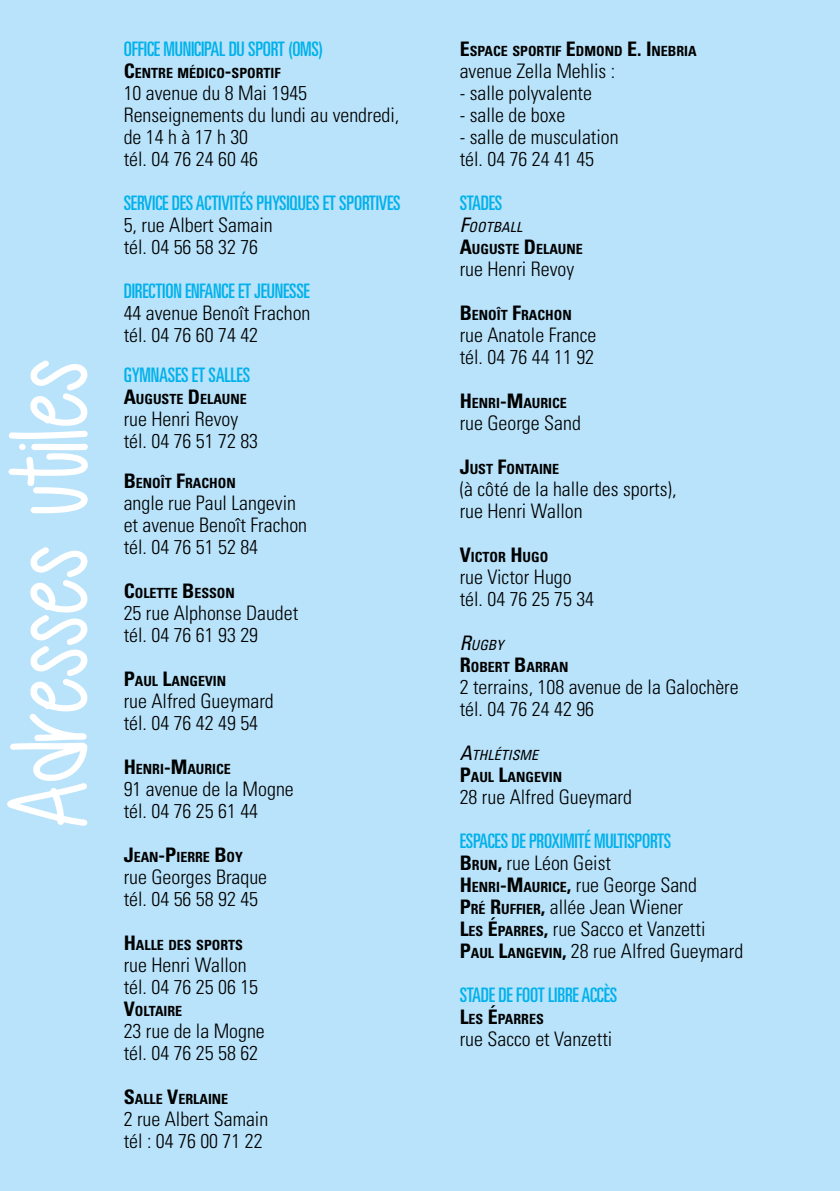
<style>
.page{position:relative;width:840px;height:1191px;background:#fff}
.page>*{position:absolute;margin:0;border:0;box-sizing:border-box;transform-origin:0 0}
.t1{font:110px "Cutie Patootie";color:#fff;scale:.94 1}
.t2{font:300 condensed 20px/22px "Univers";color:#000}
.t3{font:ultra-condensed 20px "Univers";letter-spacing:-.01em;color:#00b1eb}
.t4{font:700 condensed 14px/22px "Univers";color:#000}
.s1{font-size:20px}
.s2{font-weight:400;font-style:italic;font-size:20px}
.s3{font-weight:400;font-style:italic}
.s4{font-weight:400;font-stretch:ultra-condensed;color:#00b1eb}
.s5{font-weight:700}
.s6{font-weight:700;font-size:14px}
</style>
<div class="page">
<div style="left:0;top:0;width:839px;height:1191px;background:#b9e3fa"></div>
<h1 class="t1" style="left:-11px;top:829px;width:500px;rotate:-90deg">Adresses utiles</h1>
<p class="t3" style="left:124px;top:37px;width:201px">OFFICE MUNICIPAL DU SPORT (OMS)</p>
<p class="t4" style="left:124px;top:62px;width:158px"><span class="s1">C</span>ENTRE MÉDICO<span class="s1">-</span>SPORTIF</p>
<p class="t2" style="left:124px;top:82px;width:277px">10 avenue du 8 Mai 1945<br>Renseignements du lundi au vendredi, de 14 h à 17 h 30<br>tél. 04 76 24 60 46</p>
<p class="t3" style="left:124px;top:191px;width:278px">SERVICE DES ACTIVITÉS PHYSIQUES ET SPORTIVES</p>
<p class="t2" style="left:124px;top:214px;width:150px">5, rue Albert Samain tél. 04 56 58 32 76</p>
<p class="t3" style="left:124px;top:279px;width:188px">DIRECTION ENFANCE ET JEUNESSE</p>
<p class="t2" style="left:124px;top:302px;width:188px">44 avenue Benoît Frachon tél. 04 76 60 74 42</p>
<p class="t3" style="left:124px;top:363px;width:128px">GYMNASES ET SALLES</p>
<p class="t4" style="left:124px;top:388px;width:124px"><span class="s1">A</span>UGUSTE <span class="s1">D</span>ELAUNE</p>
<p class="t2" style="left:124px;top:408px;width:136px">rue Henri Revoy tél. 04 76 51 72 83</p>
<p class="t4" style="left:124px;top:472px;width:113px"><span class="s1">B</span>ENOÎT <span class="s1">F</span>RACHON</p>
<p class="t2" style="left:124px;top:492px;width:185px">angle rue Paul Langevin et avenue Benoît Frachon tél. 04 76 51 52 84</p>
<p class="t4" style="left:124px;top:582px;width:113px"><span class="s1">C</span>OLETTE <span class="s1">B</span>ESSON</p>
<p class="t2" style="left:124px;top:602px;width:176px">25 rue Alphonse Daudet tél. 04 76 61 93 29</p>
<p class="t4" style="left:124px;top:670px;width:104px"><span class="s1">P</span>AUL <span class="s1">L</span>ANGEVIN</p>
<p class="t2" style="left:124px;top:690px;width:151px">rue Alfred Gueymard tél. 04 76 42 49 54</p>
<p class="t4" style="left:124px;top:758px;width:109px"><span class="s1">H</span> ENRI<span class="s1">-M</span>AURICE</p>
<p class="t2" style="left:124px;top:778px;width:171px">91 avenue de la Mogne tél. 04 76 25 61 44</p>
<p class="t4" style="left:124px;top:846px;width:121px"><span class="s1">J</span>EAN<span class="s1">-P</span>IERRE <span class="s1">B</span>OY</p>
<p class="t2" style="left:124px;top:866px;width:145px">rue Georges Braque tél. 04 56 58 92 45</p>
<p class="t4" style="left:124px;top:934px;width:121px"><span class="s1">H</span>ALLE DES SPORTS</p>
<p class="t2" style="left:124px;top:954px;width:136px">rue Henri Wallon tél. 04 76 25 06 15</p>
<p class="t4" style="left:124px;top:1000px;width:60px"><span class="s1">V</span>OLTAIRE</p>
<p class="t2" style="left:124px;top:1020px;width:143px">23 rue de la Mogne tél. 04 76 25 58 62</p>
<p class="t4" style="left:124px;top:1088px;width:106px"><span class="s1">S</span>ALLE <span class="s1">V</span>ERLAINE</p>
<p class="t2" style="left:124px;top:1108px;width:146px">2 rue Albert Samain tél : 04 76 00 71 22</p>
<p class="t4" style="left:459px;top:40px;width:238px"><span class="s1">E</span>SPACE SPORTIF <span class="s1">E</span>DMOND <span class="s1">E. I</span> NEBRIA</p>
<p class="t2" style="left:459px;top:60px;width:157px">avenue Zella Mehlis :</p>
<p class="t2" style="left:459px;top:82px;width:134px">- salle polyvalente</p>
<p class="t2" style="left:459px;top:104px;width:107px">- salle de boxe</p>
<p class="t2" style="left:459px;top:126px;width:160px">- salle de musculation tél. 04 76 24 41 45</p>
<p class="t3" style="left:459px;top:191px;width:44px">STADES</p>
<p class="t4" style="left:459px;top:216px;width:124px"><span class="s2">F</span><span class="s3">OOTBALL<br></span><span class="s1">A</span>UGUSTE <span class="s1">D</span>ELAUNE</p>
<p class="t2" style="left:459px;top:258px;width:116px">rue Henri Revoy</p>
<p class="t4" style="left:459px;top:304px;width:113px"><span class="s1">B</span>ENOÎT <span class="s1">F</span>RACHON</p>
<p class="t2" style="left:459px;top:324px;width:138px">rue Anatole France tél. 04 76 44 11 92</p>
<p class="t4" style="left:459px;top:392px;width:109px"><span class="s1">H</span> ENRI<span class="s1">-M</span>AURICE</p>
<p class="t2" style="left:459px;top:412px;width:123px">rue George Sand</p>
<p class="t4" style="left:459px;top:458px;width:101px"><span class="s1">J</span>UST <span class="s1">F</span>ONTAINE</p>
<p class="t2" style="left:459px;top:478px;width:218px">(à côté de la halle des sports), rue Henri Wallon</p>
<p class="t4" style="left:459px;top:546px;width:90px"><span class="s1">V</span>ICTOR <span class="s1">H</span> UGO</p>
<p class="t2" style="left:459px;top:566px;width:136px">rue Victor Hugo tél. 04 76 25 75 34</p>
<p class="t4" style="left:459px;top:634px;width:110px"><span class="s2">R</span><span class="s3">UGBY<br></span><span class="s1">R</span>OBERT <span class="s1">B</span>ARRAN</p>
<p class="t2" style="left:459px;top:676px;width:280px">2 terrains, 108 avenue de la Galochère tél. 04 76 24 42 96</p>
<p class="t4" style="left:459px;top:744px;width:104px"><span class="s2">A</span><span class="s3">THLÉTISME<br></span><span class="s1">P</span>AUL <span class="s1">L</span>ANGEVIN</p>
<p class="t2" style="left:459px;top:786px;width:174px">28 rue Alfred Gueymard</p>
<p class="t2" style="left:459px;top:830px;width:285px"><span class="s4">ESPACES DE PROXIMITÉ MULTISPORTS<br></span><span class="s5">B</span><span class="s6">RUN</span><span class="s5">,</span> rue Léon Geist<br><span class="s5">H</span> <span class="s6">ENRI</span><span class="s5">-M</span><span class="s6">AURICE</span><span class="s5">,</span> rue George Sand<br><span class="s5">P</span><span class="s6">RÉ</span> <span class="s5">R</span><span class="s6">UFFIER</span><span class="s5">,</span> allée Jean Wiener<br><span class="s5">L</span><span class="s6">ES</span> <span class="s5">É</span><span class="s6">PARRES</span><span class="s5">,</span> rue Sacco et Vanzetti<br><span class="s5">P</span><span class="s6">AUL</span> <span class="s5">L</span><span class="s6">ANGEVIN</span><span class="s5">,</span> 28 rue Alfred Gueymard</p>
<p class="t3" style="left:459px;top:983px;width:159px">STADE DE FOOT LIBRE ACCÈS</p>
<p class="t4" style="left:459px;top:1008px;width:86px"><span class="s1">L</span>ES <span class="s1">É</span>PARRES</p>
<p class="t2" style="left:459px;top:1028px;width:154px">rue Sacco et Vanzetti</p>
</div>
